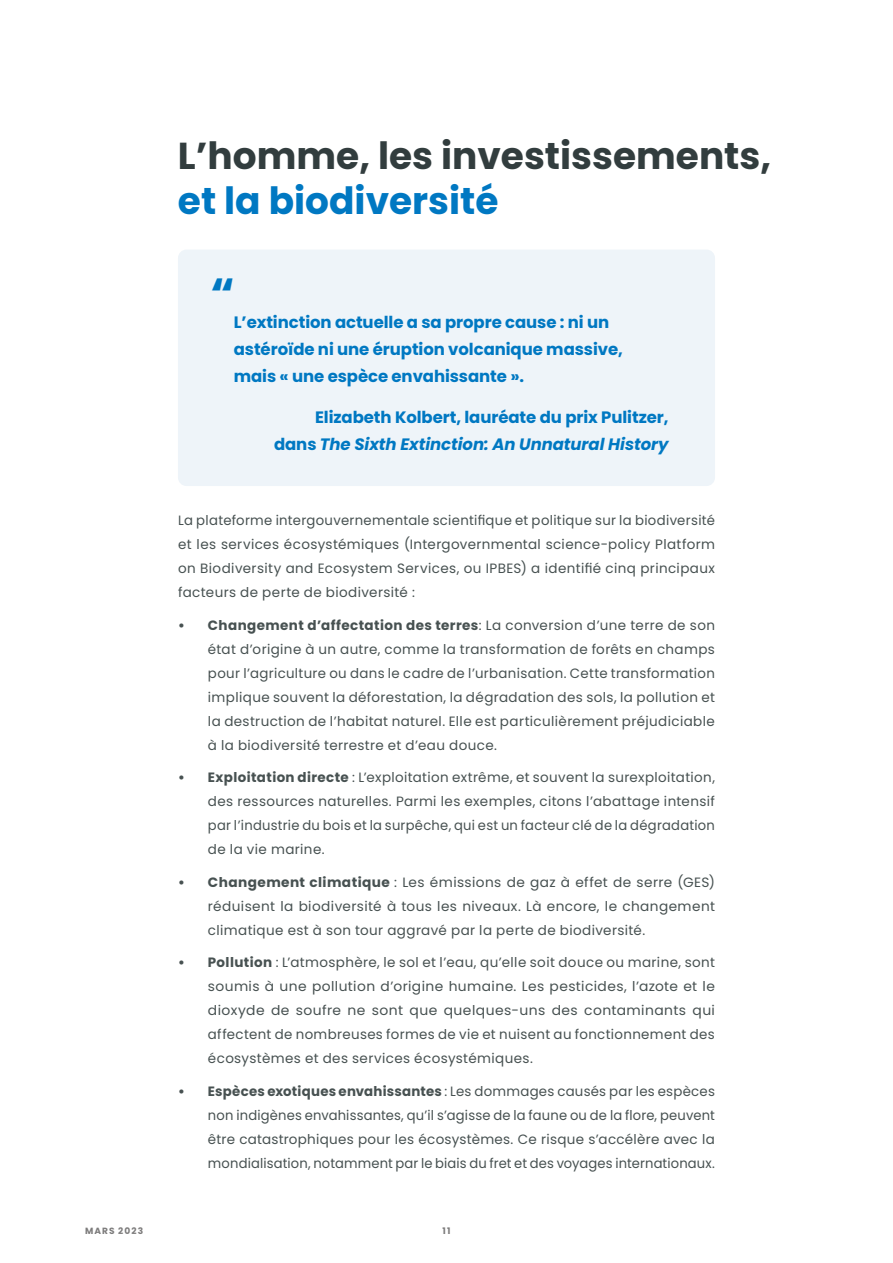
<style>
.page{position:relative;width:893px;height:1263px;background:#fff}
.page>*{position:absolute;margin:0;border:0;box-sizing:border-box;transform-origin:0 0}
.t1{font:700 45px "Poppins";color:#0078c2}
.t2{font:700 37.5px "Poppins";color:#323d3e}
.t3{font:700 37.5px "Poppins";color:#0078c2}
.t4{font:700 16.5px/27px "Poppins";letter-spacing:-.005em;color:#0078c2}
.t5{font:13.5px/24px "Poppins";letter-spacing:.025em;color:#475151;text-align:justify}
.t6{font:700 9px "Poppins";letter-spacing:.12em;color:#7c7b7b}
.s1{font-style:italic}
.s2{font-weight:700}
</style>
<div class="page">
<div style="left:178px;top:250px;width:537px;height:236px;background:#eef4f9;border-radius:9px"></div>
<h2 class="t2" style="left:178px;top:134px;width:595px">L’homme, les investissements,</h2>
<h2 class="t3" style="left:178px;top:179px;width:322px">et la biodiversité</h2>
<h1 class="t1" style="left:210px;top:268px;width:26px">“</h1>
<p class="t4" style="left:234px;top:308px;width:391px">L’extinction actuelle a sa propre cause : ni un astéroïde ni une éruption volcanique massive, mais « une espèce envahissante ».</p>
<p class="t4" style="left:274px;top:404px;width:396px;text-align:right">Elizabeth Kolbert, lauréate du prix Pulitzer, dans <span class="s1">The Sixth Extinction: An Unnatural History</span></p>
<p class="t5" style="left:178px;top:509px;width:538px">La plateforme intergouvernementale scientifique et politique sur la biodiversité et les services écosystémiques (Intergovernmental science-policy Platform on Biodiversity and Ecosystem Services, ou IPBES) a identifié cinq principaux facteurs de perte de biodiversité :</p>
<p class="t5" style="left:208px;top:613px;width:509px;text-indent:-30px"><span class="s2">• Changement d’affectation des terres</span>: La conversion d’une terre de son état d’origine à un autre, comme la transformation de forêts en champs pour l’agriculture ou dans le cadre de l’urbanisation. Cette transformation implique souvent la déforestation, la dégradation des sols, la pollution et la destruction de l’habitat naturel. Elle est particulièrement préjudiciable à la biodiversité terrestre et d’eau douce.</p>
<p class="t5" style="left:208px;top:766px;width:509px;text-indent:-30px"><span class="s2">• Exploitation directe</span> : L’exploitation extrême, et souvent la surexploitation, des ressources naturelles. Parmi les exemples, citons l’abattage intensif par l’industrie du bois et la surpêche, qui est un facteur clé de la dégradation de la vie marine.</p>
<p class="t5" style="left:208px;top:870px;width:509px;text-indent:-30px"><span class="s2">• Changement climatique</span> : Les émissions de gaz à effet de serre (GES) réduisent la biodiversité à tous les niveaux. Là encore, le changement climatique est à son tour aggravé par la perte de biodiversité.</p>
<p class="t5" style="left:208px;top:951px;width:509px;text-indent:-30px"><span class="s2">• Pollution</span> : L’atmosphère, le sol et l’eau, qu’elle soit douce ou marine, sont soumis à une pollution d’origine humaine. Les pesticides, l’azote et le dioxyde de soufre ne sont que quelques-uns des contaminants qui affectent de nombreuses formes de vie et nuisent au fonctionnement des écosystèmes et des services écosystémiques.</p>
<p class="t5" style="left:208px;top:1079px;width:509px;text-indent:-30px"><span class="s2">• Espèces exotiques envahissantes</span> : Les dommages causés par les espèces non indigènes envahissantes, qu’il s’agisse de la faune ou de la flore, peuvent être catastrophiques pour les écosystèmes. Ce risque s’accélère avec la mondialisation, notamment par le biais du fret et des voyages internationaux.</p>
<p class="t6" style="left:85px;top:1225px;width:60px">MARS 2023</p>
<p class="t6" style="left:443px;top:1225px;width:9px">11</p>
</div>
